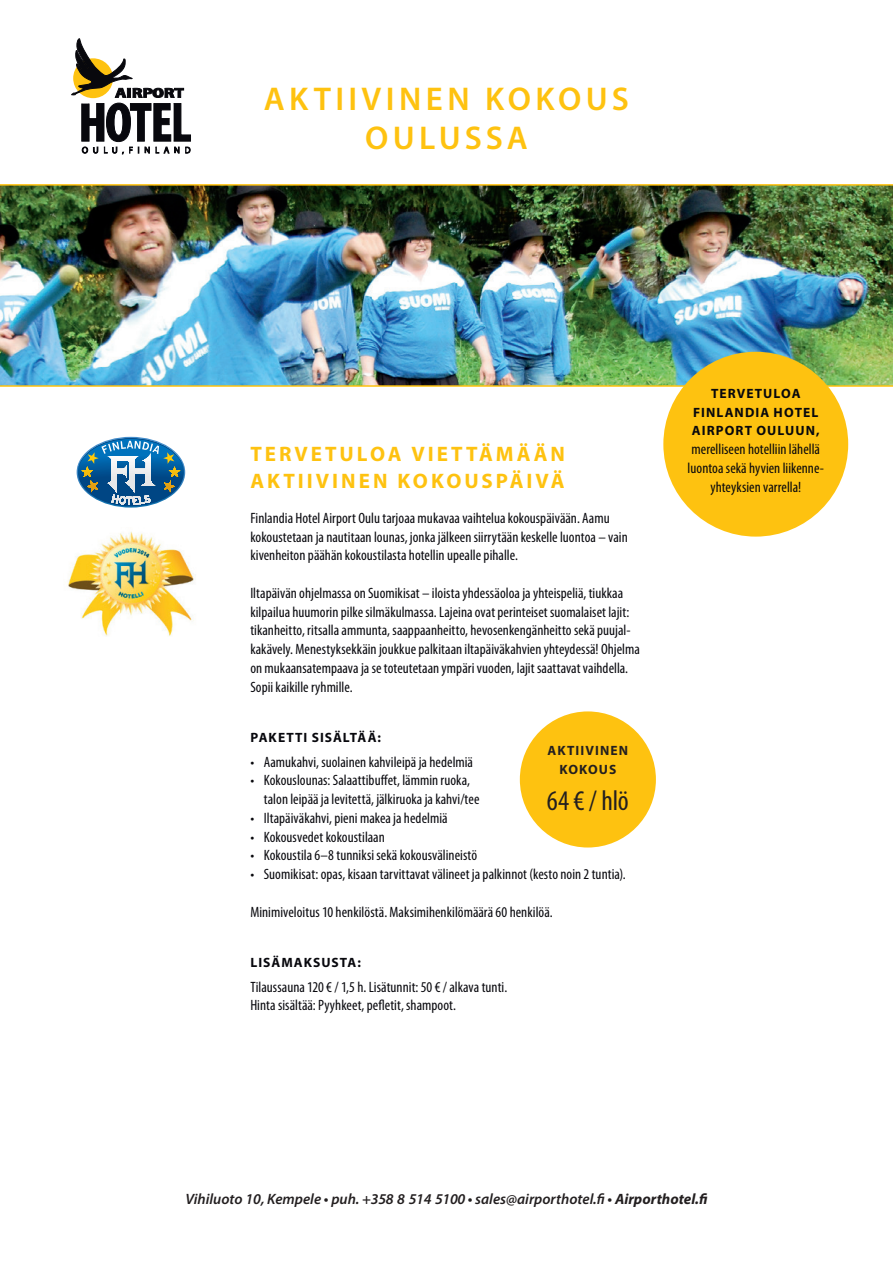
<style>
.page{position:relative;width:893px;height:1263px;background:#fff}
.page>*{position:absolute;margin:0;border:0;box-sizing:border-box;transform-origin:0 0}
.t1{font:600 33px/39.6px "Myriad Pro";letter-spacing:.13em;color:#fec210;text-align:center}
.t2{font:condensed 28.5px "Myriad Pro";color:#231f20}
.t3{font:700 21px/27px "Myriad Pro";letter-spacing:.14em;color:#fec210}
.t4{font:condensed 15px/18.8px "Myriad Pro";letter-spacing:.005em;color:#08080d}
.t5{font:italic 600 15px "Myriad Pro";color:#231f20}
.t6{font:700 13.5px/18.8px "Myriad Pro";letter-spacing:.08em;color:#08080d;text-align:center}
.t7{font:700 13.5px/18.8px "Myriad Pro";letter-spacing:.08em;color:#231f20;text-align:center}
.s1{font-weight:700}
</style>
<div class="page">
<svg style="left:72px;top:38px;width:119px;height:117px"></svg>
<img style="left:0;top:186px;width:893px;height:199px">
<hr style="left:0;top:184px;width:893px;height:2px;background:#fec210">
<hr style="left:0;top:385px;width:893px;height:2px;background:#fec210">
<div style="left:663px;top:352px;width:185px;height:185px;background:#fec210;border-radius:50%"></div>
<div style="left:520px;top:711px;width:136px;height:136px;background:#fec210;border-radius:50%"></div>
<img style="left:68px;top:531px;width:126px;height:105px">
<svg style="left:77px;top:437px;width:108px;height:71px"></svg>
<h1 class="t1" style="left:264px;top:78px;width:367px">AKTIIVINEN KOKOUS<br>OULUSSA</h1>
<h3 class="t3" style="left:251px;top:439px;width:316px">TERVETULOA VIETTÄMÄÄN<br>AKTIIVINEN KOKOUSPÄIVÄ</h3>
<p class="t4" style="left:250px;top:508px;width:379px">Finlandia Hotel Airport Oulu tarjoaa mukavaa vaihtelua kokouspäivään. Aamu kokoustetaan ja nautitaan lounas, jonka jälkeen siirrytään keskelle luontoa – vain kivenheiton päähän kokoustilasta hotellin upealle pihalle.</p>
<p class="t4" style="left:250px;top:583px;width:391px">Iltapäivän ohjelmassa on Suomikisat – iloista yhdessäoloa ja yhteispeliä, tiukkaa kilpailua huumorin pilke silmäkulmassa. Lajeina ovat perinteiset suomalaiset lajit: tikanheitto, ritsalla ammunta, saappaanheitto, hevosenkengänheitto sekä puujal&shy;kakävely. Menestyksekkäin joukkue palkitaan iltapäiväkahvien yhteydessä! Ohjelma on mukaansatempaava ja se toteutetaan ympäri vuoden, lajit saattavat vaihdella.<br>Sopii kaikille ryhmille.</p>
<p class="t6" style="left:250px;top:727px;width:132px">PAKETTI SISÄLTÄÄ:</p>
<p class="t4" style="left:250px;top:752px;width:224px">• Aamukahvi, suolainen kahvileipäja hedelmiä</p>
<p class="t4" style="left:264px;top:771px;width:217px;text-indent:-14px">• Kokouslounas:Salaattibuffet, lämmin ruoka, talon leipää ja levitettä, jälkiruoka ja kahvi/tee</p>
<p class="t4" style="left:250px;top:808px;width:199px">• Iltapäiväkahvi,pieni makeaja hedelmiä</p>
<p class="t4" style="left:250px;top:827px;width:136px">• Kokousvedetkokoustilaan</p>
<p class="t4" style="left:250px;top:846px;width:228px">• Kokoustila6–8tunniksi sekäkokousvälineistö</p>
<p class="t4" style="left:250px;top:864px;width:377px">• Suomikisat:opas,kisaan tarvittavatvälineet japalkinnot (kesto noin 2tuntia).</p>
<p class="t4" style="left:250px;top:902px;width:304px">Minimiveloitus10 henkilöstä. Maksimihenkilömäärä60 henkilöä.</p>
<p class="t6" style="left:250px;top:952px;width:112px">LISÄMAKSUSTA:</p>
<p class="t4" style="left:250px;top:977px;width:258px">Tilaussauna120€/1,5 h.Lisätunnit:50€/alkavatunti.<br>Hinta sisältää: Pyyhkeet, pefletit, shampoot.</p>
<p class="t7" style="left:548px;top:740px;width:82px">AKTIIVINEN<br>KOKOUS</p>
<h2 class="t2" style="left:547px;top:783px;width:84px">64€/hlö</h2>
<p class="t6" style="left:692px;top:383px;width:129px">TERVETULOA<br>FINLANDIA HOTEL<br>AIRPORT OULUUN,</p>
<p class="t4" style="left:688px;top:440px;width:138px;text-align:center">merelliseen hotelliin lähellä luontoa sekä hyvien liikenne&shy;yhteyksien varrella!</p>
<p class="t5" style="left:185px;top:1189px;width:524px">Vihiluoto 10, Kempele • puh. +358 8 514 5100 • sales@airporthotel.fi • <span class="s1">Airporthotel.fi</span></p>
</div>
